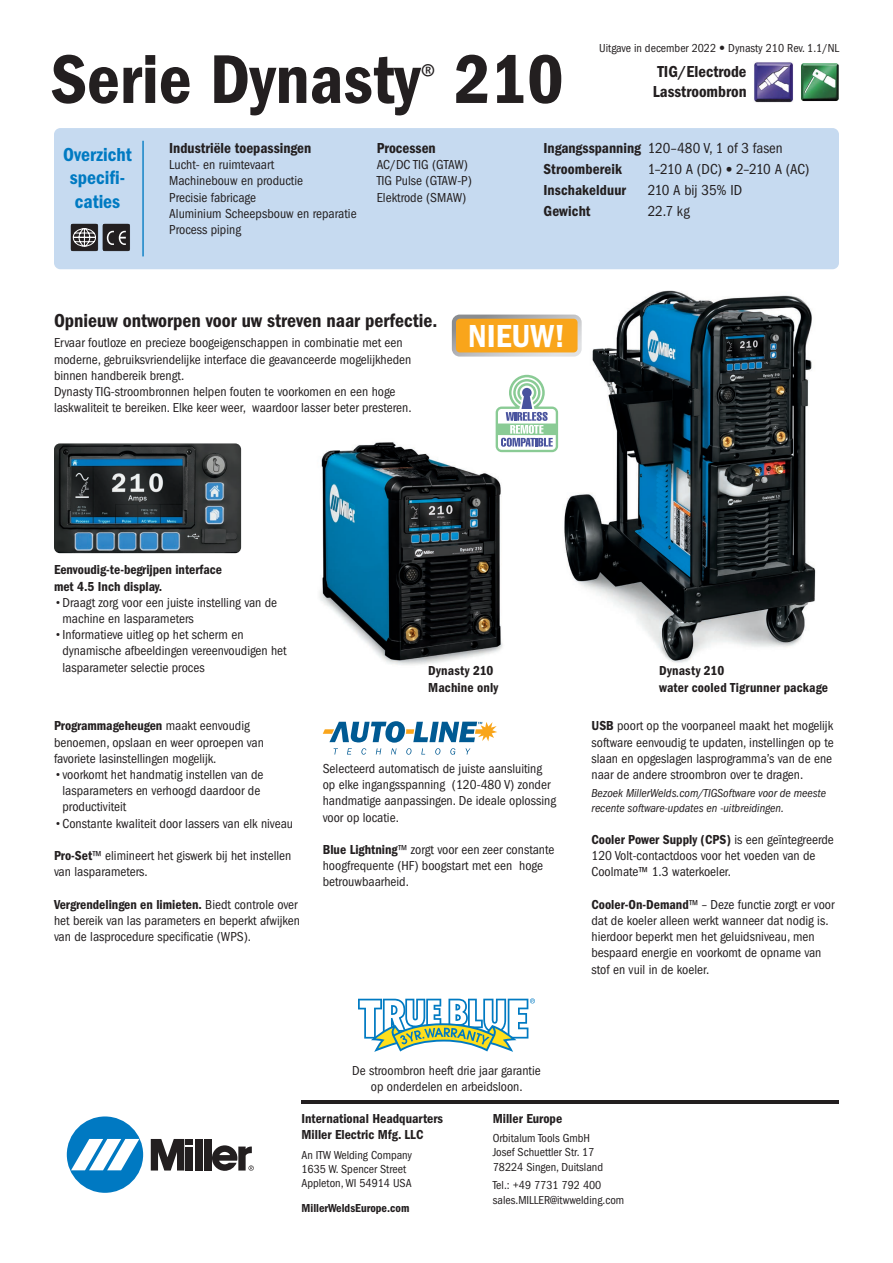
<style>
.page{position:relative;width:893px;height:1263px;background:#fff}
.page>*{position:absolute;margin:0;border:0;box-sizing:border-box;transform-origin:0 0}
.t1{font:71.4px "ITC Franklin Gothic Std Dm Cd";color:#231f20}
.t2{font:33px "ITC Franklin Gothic Std Dm Cd";color:#fff}
.t3{font:condensed 31.05px "ITC Franklin Gothic Std";color:#231f20}
.t4{font:19.5px "ITC Franklin Gothic Std Dm Cd";color:#231f20}
.t5{font:19.5px/23.4px "ITC Franklin Gothic Std Dm Cd";color:#007ac2;text-align:center}
.t6{font:16.5px/19.8px "ITC Franklin Gothic Std Dm Cd";color:#231f20}
.t7{font:15px "ITC Franklin Gothic Std Dm Cd";color:#231f20}
.t8{font:condensed 15px "ITC Franklin Gothic Std";color:#231f20}
.t9{font:condensed 15px "ITC Franklin Gothic Std";letter-spacing:-.04em;color:#231f20}
.t10{font:condensed 13.5px/16.2px "ITC Franklin Gothic Std";color:#231f20}
.t11{font:13.5px/16.2px "ITC Franklin Gothic Std Dm Cd";color:#231f20}
.t12{font:condensed 12px/14.4px "ITC Franklin Gothic Std";color:#231f20}
.t13{font:italic condensed 12px/14.4px "ITC Franklin Gothic Std";color:#231f20}
.t14{font:12px "ITC Franklin Gothic Std Dm Cd";color:#231f20}
.s1{font-family:"Helvetica Neue LT Com"}
.s2{font-family:"ITC Franklin Gothic Std Dm Cd";font-stretch:normal}
.s3{font-family:"Helvetica Neue LT Com";font-size:13.5px}
.s4{font-weight:500;font-stretch:normal}
.s5{font-family:"ITC Franklin Gothic Std";font-stretch:condensed}
</style>
<div class="page">
<svg style="left:358px;top:998px;width:177px;height:54px"></svg>
<div style="left:54px;top:128px;width:785px;height:141px;background:#c6daf0;border-radius:6px"></div>
<svg style="left:71px;top:224px;width:59px;height:27px;background:#525153"></svg>
<div style="left:67px;top:1116px;width:76px;height:77px;background:#0079c2;border-radius:50%"></div>
<svg style="left:71px;top:1139px;width:68px;height:31px"></svg>
<div style="left:195px;top:1139px;width:7px;height:31px;background:#231f20"></div>
<div style="left:204px;top:1139px;width:7px;height:31px;background:#231f20"></div>
<svg style="left:151px;top:1139px;width:42px;height:31px"></svg>
<svg style="left:212px;top:1145px;width:42px;height:26px"></svg>
<hr style="left:301px;top:1100px;width:538px;height:3px;background:#231f20">
<img style="left:563px;top:290px;width:253px;height:373px">
<img style="left:320px;top:434px;width:215px;height:231px">
<img style="left:54px;top:443px;width:187px;height:110px">
<div style="left:454px;top:317px;width:126px;height:37px;background:#f9a51b;border-radius:6px"></div>
<div style="left:452px;top:315px;width:130px;height:42px;border:4px solid #fff;border-radius:6px"></div>
<svg style="left:496px;top:375px;width:62px;height:77px"></svg>
<hr style="left:142px;top:141px;width:2px;height:115px;background:#007ac2">
<svg style="left:323px;top:721px;width:174px;height:34px"></svg>
<img style="left:801px;top:63px;width:38px;height:38px">
<img style="left:754px;top:62px;width:39px;height:40px">
<h1 class="t1" style="left:51px;top:38px;width:371px">Serie Dynasty</h1>
<h3 class="t3" style="left:420px;top:57px;width:17px">®</h3>
<h1 class="t1" style="left:454px;top:38px;width:111px">210</h1>
<p class="t12" style="left:599px;top:41px;width:241px">Uitgave in december 2022 <span class="s1">•</span> Dynasty 210 Rev. 1.1/NL</p>
<p class="t6" style="left:653px;top:62px;width:95px">TIG/Electrode<br>Lasstroombron</p>
<h3 class="t5" style="left:63px;top:143px;width:70px">Overzicht specifi&shy;caties</h3>
<p class="t7" style="left:169px;top:139px;width:143px">Industriële toepassingen</p>
<p class="t10" style="left:169px;top:157px;width:189px">Lucht- en ruimtevaart<br>Machinebouw en productie<br>Precisie fabricage<br>Aluminium Scheepsbouw en reparatie<br>Process piping</p>
<p class="t7" style="left:377px;top:139px;width:61px">Processen</p>
<p class="t10" style="left:377px;top:157px;width:97px">AC/DC TIG (GTAW)<br>TIG Pulse (GTAW-P)<br>Elektrode (SMAW)</p>
<p class="t8" style="left:543px;top:140px;width:241px"><span class="s2">Ingangsspanning</span> 120–480 V, 1 of 3 fasen</p>
<p class="t7" style="left:543px;top:161px;width:80px">Stroombereik</p>
<p class="t9" style="left:648px;top:161px;width:163px">1–210 A (DC) <span class="s3">•</span> 2–210 A (AC)</p>
<p class="t7" style="left:543px;top:182px;width:84px">Inschakelduur</p>
<p class="t8" style="left:648px;top:182px;width:96px">210 A bij 35% ID</p>
<p class="t7" style="left:543px;top:203px;width:49px">Gewicht</p>
<p class="t8" style="left:648px;top:203px;width:44px">22.7 kg</p>
<h3 class="t4" style="left:54px;top:309px;width:385px">Opnieuw ontworpen voor uw streven naar perfectie.</h3>
<p class="t10" style="left:54px;top:335px;width:359px">Ervaar foutloze en precieze boogeigenschappen in combinatie met een moderne, gebruiksvriendelijke interface die geavanceerde mogelijkheden binnen handbereik brengt.<br>Dynasty TIG-stroombronnen helpen fouten te voorkomen en een hoge laskwaliteit te bereiken. Elke keer weer, waardoor lasser beter presteren.</p>
<h2 class="t2" style="left:468px;top:317px;width:99px">NIEUW!</h2>
<p class="t11" style="left:54px;top:562px;width:170px">Eenvoudig-te-begrijpen interface met 4.5 Inch display.</p>
<p class="t10" style="left:63px;top:594px;width:216px;text-indent:-9px"><span class="s4">•</span>Draagt zorg voor een juiste instelling van de machine en lasparameters</p>
<p class="t10" style="left:63px;top:627px;width:226px;text-indent:-9px"><span class="s4">•</span>Informatieve uitleg op het scherm en dynamische afbeeldingen vereenvoudigen het lasparameter selectie proces</p>
<p class="t11" style="left:54px;top:718px;width:197px">Programmageheugen <span class="s5">maakt eenvoudig</span></p>
<p class="t10" style="left:54px;top:734px;width:212px">benoemen, opslaan en weer oproepen van favoriete lasinstellingen mogelijk.</p>
<p class="t10" style="left:63px;top:767px;width:203px;text-indent:-9px"><span class="s4">•</span>voorkomt het handmatig instellen van de lasparameters en verhoogd daardoor de productiviteit</p>
<p class="t10" style="left:54px;top:815px;width:241px"><span class="s4">•</span>Constante kwaliteit door lassers van elk niveau</p>
<p class="t10" style="left:54px;top:848px;width:239px"><span class="s2">Pro-Set</span>™ elimineert het giswerk bij het instellen van lasparameters.</p>
<p class="t11" style="left:54px;top:896px;width:245px">Vergrendelingen en limieten. <span class="s5">Biedt controle over</span></p>
<p class="t10" style="left:54px;top:912px;width:248px">het bereik van las parameters en beperkt afwijken van de lasprocedure specificatie (WPS).</p>
<p class="t11" style="left:428px;top:663px;width:72px">Dynasty 210<br>Machine only</p>
<p class="t11" style="left:659px;top:663px;width:171px">Dynasty 210<br>water cooled Tigrunner package</p>
<p class="t10" style="left:323px;top:760px;width:235px">Selecteerd automatisch de juiste aansluiting op elke ingangsspanning (120-480 V) zonder handmatige aanpassingen. De ideale oplossing voor op locatie.</p>
<p class="t10" style="left:323px;top:841px;width:233px"><span class="s2">Blue Lightning</span>™ zorgt voor een zeer constante hoogfrequente (HF) boogstart met een hoge betrouwbaarheid.</p>
<p class="t10" style="left:591px;top:718px;width:244px;text-align:justify"><span class="s2">USB</span> poort op the voorpaneel maakt het mogelijk software eenvoudig te updaten, instellingen op te slaan en opgeslagen lasprogramma’s van de ene naar de andere stroombron over te dragen.</p>
<p class="t13" style="left:591px;top:786px;width:236px">Bezoek MillerWelds.com/TIGSoftware voor de meeste recente software-updates en -uitbreidingen.</p>
<p class="t11" style="left:591px;top:831px;width:244px">Cooler Power Supply (CPS) <span class="s5">is een geïntegreerde</span></p>
<p class="t10" style="left:591px;top:848px;width:226px">120 Volt-contactdoos voor het voeden van de<br>Coolmate™ 1.3 waterkoeler.</p>
<p class="t10" style="left:591px;top:896px;width:245px"><span class="s2">Cooler-On-Demand</span>™ – Deze functie zorgt er voor dat de koeler alleen werkt wanneer dat nodig is. hierdoor beperkt men het geluidsniveau, men bespaard energie en voorkomt de opname van stof en vuil in de koeler.</p>
<p class="t10" style="left:352px;top:1062px;width:190px;text-align:center">De stroombron heeft drie jaar garantie op onderdelen en arbeidsloon.</p>
<p class="t11" style="left:301px;top:1110px;width:143px">International Headquarters<br>Miller Electric Mfg. LLC</p>
<p class="t12" style="left:301px;top:1147px;width:112px">An ITW Welding Company<br>1635 W. Spencer Street<br>Appleton, WI 54914 USA</p>
<p class="t14" style="left:301px;top:1201px;width:109px">MillerWeldsEurope.com</p>
<p class="t11" style="left:493px;top:1110px;width:71px">Miller Europe</p>
<p class="t12" style="left:493px;top:1131px;width:112px">Orbitalum Tools GmbH<br>Josef Schuettler Str. 17<br>78224 Singen, Duitsland</p>
<p class="t12" style="left:493px;top:1178px;width:133px">Tel.: +49 7731 792 400 sales.MILLER@itwwelding.com</p>
</div>
